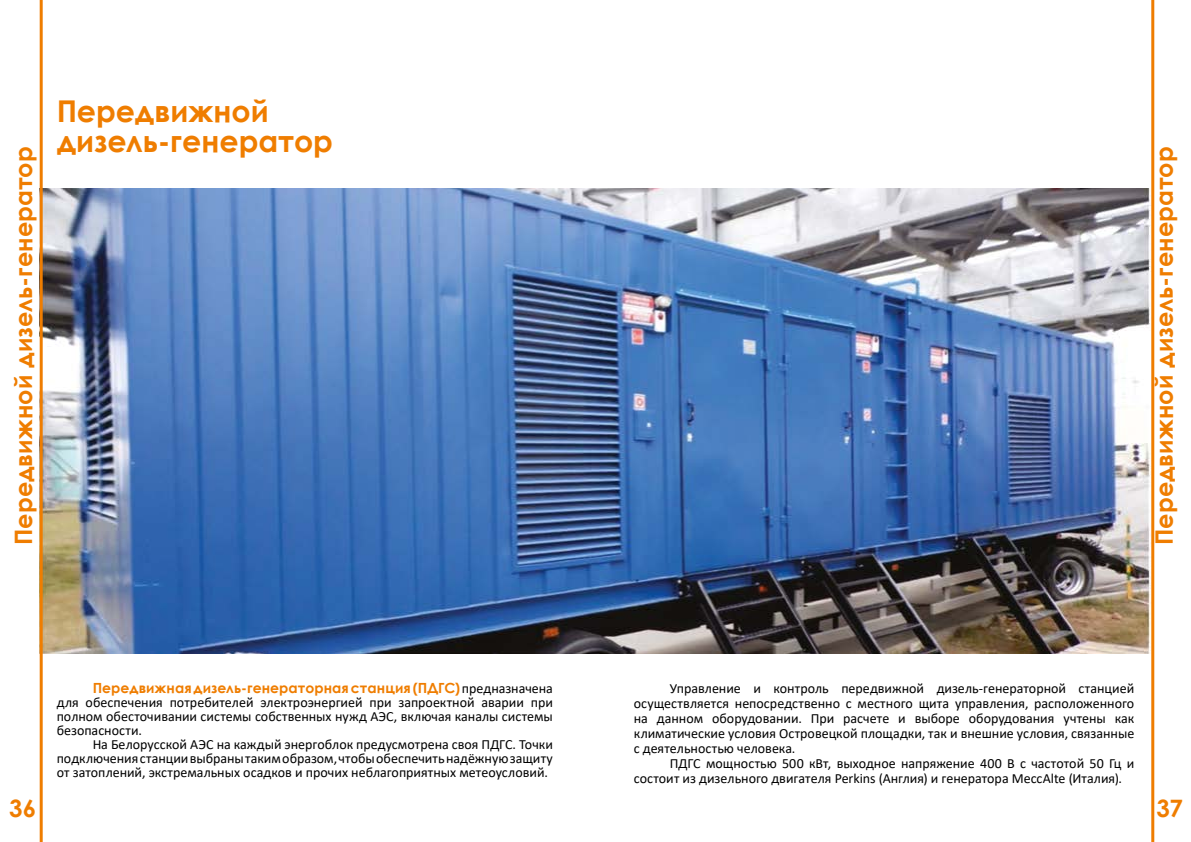
<style>
.page{position:relative;width:1191px;height:842px;background:#fff}
.page>*{position:absolute;margin:0;border:0;box-sizing:border-box;transform-origin:0 0}
.t1{font:700 30px/30px "Century Gothic";color:#ef7d00}
.t2{font:700 24px "Century Gothic";color:#ef7d00}
.t3{font:14px/15px "Calibri";color:#000;text-align:justify}
.t4{font:700 14px "Century Gothic";letter-spacing:.005em;color:#ef7d00}
.s1{font-family:"Calibri";font-weight:400;color:#000}
</style>
<div class="page">
<img style="left:43px;top:189px;width:1108px;height:464px">
<hr style="left:40px;top:0;width:3px;height:842px;background:#ef7d00">
<hr style="left:1151px;top:0;width:3px;height:842px;background:#ef7d00">
<h2 class="t2" style="left:5px;top:545px;width:400px;rotate:-90deg">Передвижной дизель-генератор</h2>
<h1 class="t1" style="left:57px;top:94px;width:278px">Передвижной дизель-генератор</h1>
<h2 class="t2" style="left:9px;top:790px;width:28px">36</h2>
<p class="t4" style="left:93px;top:677px;width:462px">Передвижная дизель-генераторная станция (ПДГС) <span class="s1">предназначена</span></p>
<p class="t3" style="left:57px;top:695px;width:498px;line-height:14px">для обеспечения потребителей электроэнергией при запроектной аварии при полном обесточивании системы собственных нужд АЭС, включая каналы системы безопасности.</p>
<p class="t3" style="left:57px;top:737px;width:498px;line-height:14px;text-indent:36px">На Белорусской АЭС на каждый энергоблок предусмотрена своя ПДГС. Точки подключения станции выбраны таким образом, чтобы обеспечить надёжную защиту от затоплений, экстремальных осадков и прочих неблагоприятных метеоусловий.</p>
<h2 class="t2" style="left:1146px;top:545px;width:400px;rotate:-90deg">Передвижной дизель-генератор</h2>
<p class="t3" style="left:634px;top:680px;width:502px;text-indent:36px">Управление и контроль передвижной дизель-генераторной станцией осуществляется непосредственно с местного щита управления, расположенного на данном оборудовании. При расчете и выборе оборудования учтены как климатические условия Островецкой площадки, так и внешние условия, связанные с деятельностью человека.</p>
<p class="t3" style="left:634px;top:755px;width:502px;text-indent:36px">ПДГС мощностью 500 кВт, выходное напряжение 400 В с частотой 50 Гц и состоит из дизельного двигателя Perkins (Англия) и генератора MeccAlte (Италия).</p>
<h2 class="t2" style="left:1156px;top:790px;width:28px">37</h2>
</div>
